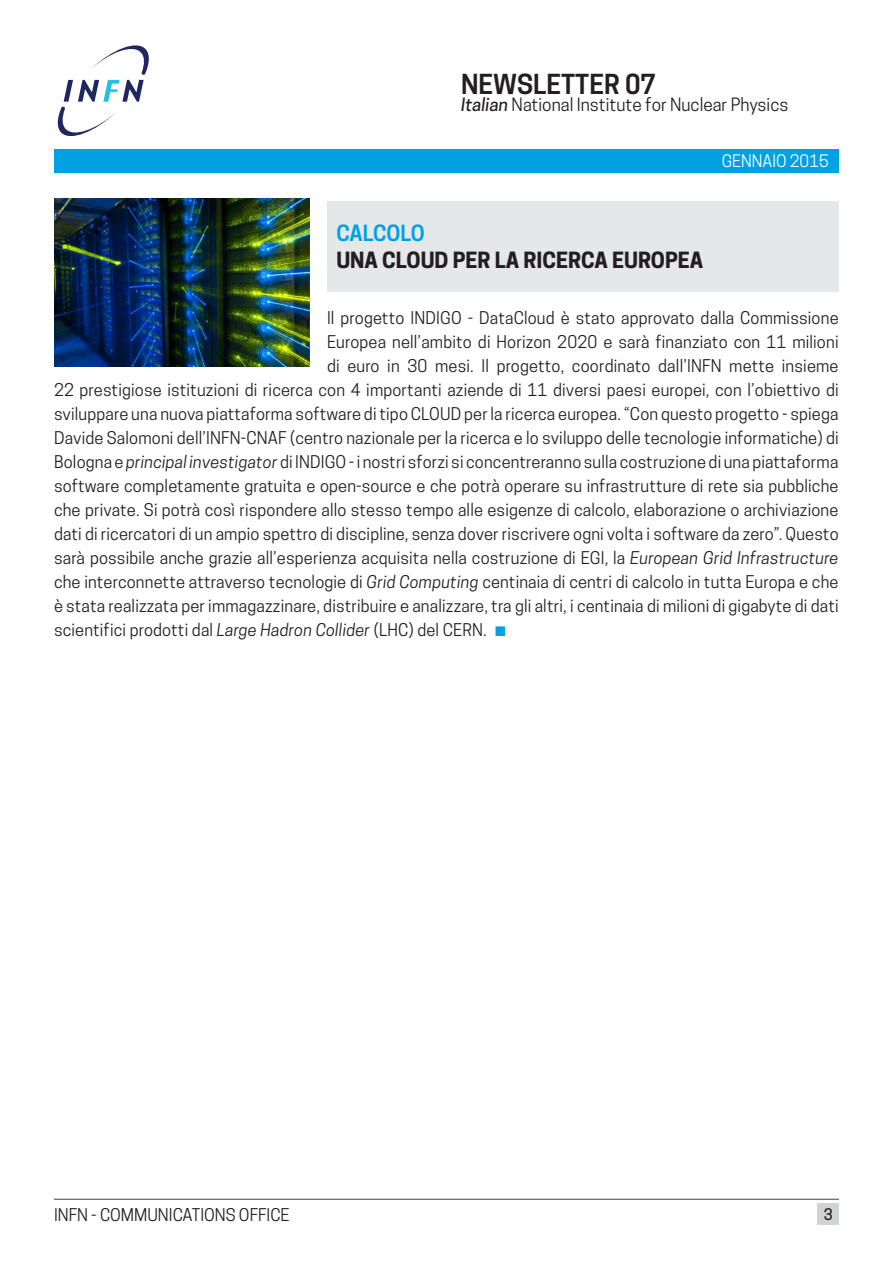
<style>
.page{position:relative;width:893px;height:1263px;background:#fff}
.page>*{position:absolute;margin:0;border:0;box-sizing:border-box;transform-origin:0 0}
.t1{font:600 25.95px "Cooper Hewitt";color:#231f20}
.t2{font:700 21px "Cooper Hewitt";color:#231f20}
.t3{font:600 21px "Cooper Hewitt";letter-spacing:-.005em;color:#00a1e3}
.t4{font:17.25px "Cooper Hewitt";color:#231f20}
.t5{font:16.5px "Cooper Hewitt";letter-spacing:.01em;color:#231f20}
.t6{font:16.2px "Cooper Hewitt";color:#fff}
.t7{font:500 15px "Cooper Hewitt";color:#231f20}
.s1{font-weight:500;font-style:italic}
.s2{font-style:italic}
.s3{font-size:18px;color:#00a1e3}
</style>
<div class="page">
<hr style="left:54px;top:1199px;width:785px;height:1px;background:#3e3e3f">
<div style="left:818px;top:1203px;width:21px;height:22px;background:#d1d2d4"></div>
<div style="left:54px;top:149px;width:785px;height:23px;background:#00a1e3"></div>
<svg style="left:57px;top:45px;width:92px;height:91px"></svg>
<img style="left:54px;top:199px;width:255px;height:168px">
<div style="left:328px;top:201px;width:511px;height:91px;background:#e6e7e9"></div>
<p class="t1" style="left:461px;top:69px;width:197px">NEWSLETTER 07</p>
<p class="t4" style="left:461px;top:95px;width:329px"><span class="s1">Italian</span> National Institute for Nuclear Physics</p>
<p class="t6" style="left:722px;top:151px;width:109px">GENNAIO 2015</p>
<p class="t3" style="left:336px;top:221px;width:90px">CALCOLO</p>
<p class="t2" style="left:336px;top:248px;width:368px">UNA CLOUD PER LA RICERCA EUROPEA</p>
<p class="t5" style="left:327px;top:308px;width:513px">Il progetto INDIGO - DataCloud è stato approvato dalla Commissione</p>
<p class="t5" style="left:327px;top:332px;width:513px">Europea nell’ambito di Horizon 2020 e sarà finanziato con 11 milioni</p>
<p class="t5" style="left:327px;top:356px;width:513px">di euro in 30 mesi. Il progetto, coordinato dall’INFN mette insieme</p>
<p class="t5" style="left:54px;top:380px;width:786px">22 prestigiose istituzioni di ricerca con 4 importanti aziende di 11 diversi paesi europei, con l’obiettivo di</p>
<p class="t5" style="left:54px;top:404px;width:786px">sviluppare una nuova piattaforma software di tipo CLOUD per la ricerca europea. “Con questo progetto - spiega</p>
<p class="t5" style="left:54px;top:428px;width:786px">Davide Salomoni dell’INFN-CNAF (centro nazionale per la ricerca e lo sviluppo delle tecnologie informatiche) di</p>
<p class="t5" style="left:54px;top:452px;width:786px">Bologna e <span class="s2">principal investigator</span> di INDIGO - i nostri sforzi si concentreranno sulla costruzione di una piattaforma</p>
<p class="t5" style="left:54px;top:476px;width:786px">software completamente gratuita e open-source e che potrà operare su infrastrutture di rete sia pubbliche</p>
<p class="t5" style="left:54px;top:500px;width:786px">che private. Si potrà così rispondere allo stesso tempo alle esigenze di calcolo, elaborazione o archiviazione</p>
<p class="t5" style="left:54px;top:524px;width:786px">dati di ricercatori di un ampio spettro di discipline, senza dover riscrivere ogni volta i software da zero”. Questo</p>
<p class="t5" style="left:54px;top:548px;width:786px">sarà possibile anche grazie all’esperienza acquisita nella costruzione di EGI, la <span class="s2">European Grid Infrastructure</span></p>
<p class="t5" style="left:54px;top:572px;width:786px">che interconnette attraverso tecnologie di <span class="s2">Grid Computing</span> centinaia di centri di calcolo in tutta Europa e che</p>
<p class="t5" style="left:54px;top:596px;width:786px">è stata realizzata per immagazzinare, distribuire e analizzare, tra gli altri, i centinaia di milioni di gigabyte di dati</p>
<p class="t5" style="left:54px;top:620px;width:454px">scientifici prodotti dal <span class="s2">Large Hadron Collider</span> (LHC) del CERN. <span class="s3">▪</span></p>
<p class="t5" style="left:54px;top:1205px;width:237px">INFN - COMMUNICATIONS OFFICE</p>
<p class="t7" style="left:824px;top:1205px;width:10px">3</p>
</div>
